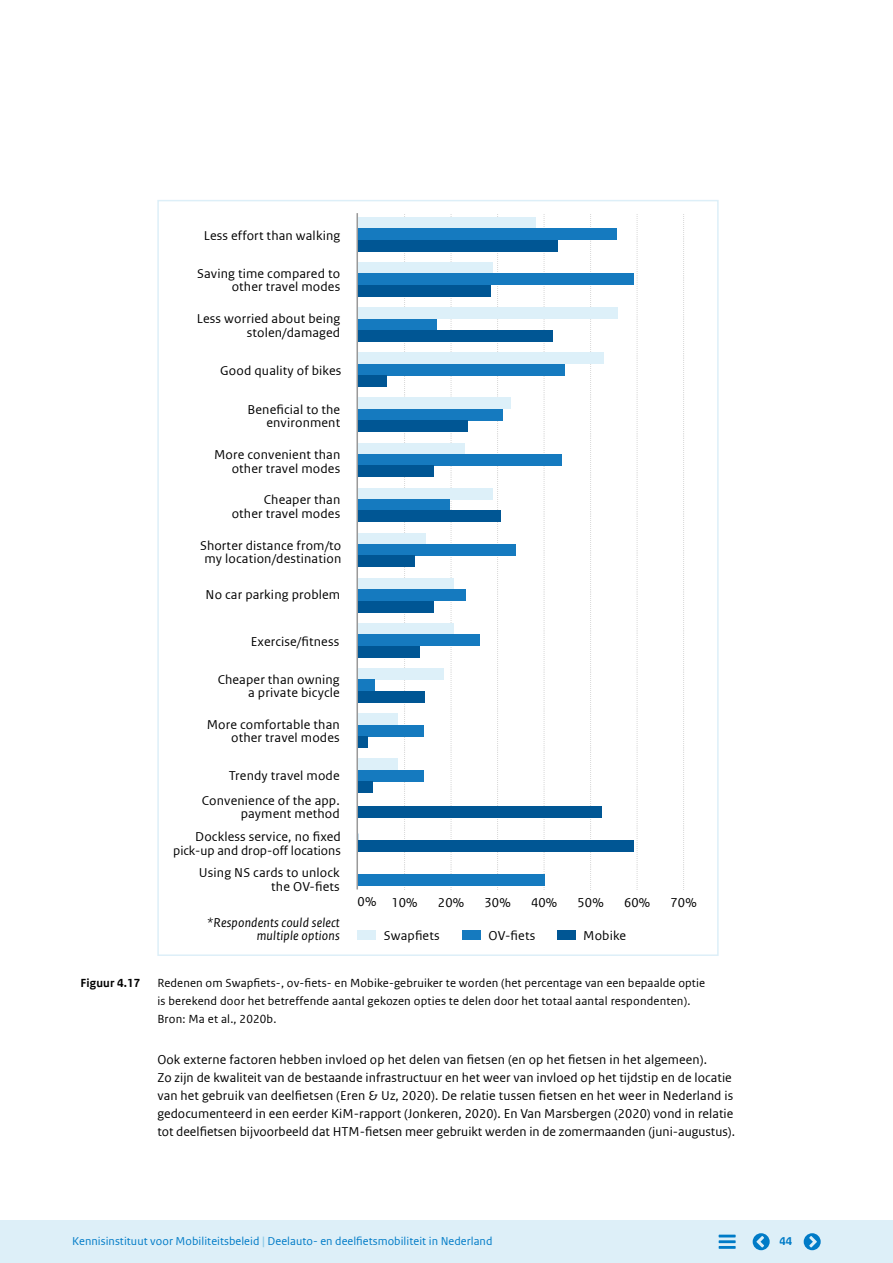
<style>
.page{position:relative;width:893px;height:1263px;background:#fff}
.page>*{position:absolute;margin:0;border:0;box-sizing:border-box;transform-origin:0 0}
._5i_05_Bodytekst_9_1{font:13.5px/18px "Rijksoverheid Sans Web Text Regular 2";letter-spacing:.01em;color:#000;text-align:right}
.t1{font:13.5px/13.5px "Rijksoverheid Sans Web Text";letter-spacing:.01em;color:#000;text-align:right}
.t2{font:italic 13.5px/13.5px "Rijksoverheid Sans Text";letter-spacing:.015em;color:#000;text-align:right}
._5i_07_Figuur_8_25-3{font:12.3px/18px "Rijksoverheid Sans Web Text";letter-spacing:.015em;color:#000}
._5i_07_Figuur_8_25-3-2{font:12.3px "Rijksoverheid Sans Web Text Bold 2";letter-spacing:.01em;color:#000}
.t3{font:12px "Rijksoverheid Sans Web Text Regular 2";letter-spacing:.005em;color:#007bc7}
.t4{font:12px "Rijksoverheid Sans Web Text Bold 2";color:#007bc7}
.s1{font-family:"Rijksoverheid Sans Web Text"}
.s2{font-family:"Rijksoverheid Sans Web Text Regular 2"}
.s3{font-family:"Rijksoverheid Sans Web Text Bold 2";font-size:12.75px;color:#8fcae7}
</style>
<div class="page">
<hr style="left:356px;top:213px;width:2px;height:676px;background:#9a9999">
<svg style="left:404px;top:214px;width:1px;height:674px"></svg>
<svg style="left:451px;top:214px;width:1px;height:674px"></svg>
<svg style="left:497px;top:214px;width:1px;height:674px"></svg>
<svg style="left:544px;top:214px;width:1px;height:674px"></svg>
<svg style="left:590px;top:214px;width:1px;height:674px"></svg>
<svg style="left:637px;top:214px;width:1px;height:674px"></svg>
<svg style="left:683px;top:214px;width:1px;height:674px"></svg>
<div style="left:358px;top:217px;width:178px;height:12px;background:#ddf0f9"></div>
<div style="left:358px;top:229px;width:259px;height:11px;background:#157abf"></div>
<div style="left:358px;top:240px;width:199px;height:11px;background:#005694"></div>
<div style="left:358px;top:262px;width:135px;height:12px;background:#ddf0f9"></div>
<div style="left:358px;top:274px;width:275px;height:11px;background:#157abf"></div>
<div style="left:358px;top:285px;width:133px;height:11px;background:#005694"></div>
<div style="left:358px;top:308px;width:259px;height:11px;background:#ddf0f9"></div>
<div style="left:358px;top:319px;width:79px;height:11px;background:#157abf"></div>
<div style="left:358px;top:330px;width:195px;height:11px;background:#005694"></div>
<div style="left:358px;top:353px;width:245px;height:11px;background:#ddf0f9"></div>
<div style="left:358px;top:364px;width:206px;height:11px;background:#157abf"></div>
<div style="left:358px;top:375px;width:28px;height:12px;background:#005694"></div>
<div style="left:358px;top:398px;width:153px;height:11px;background:#ddf0f9"></div>
<div style="left:358px;top:409px;width:144px;height:11px;background:#157abf"></div>
<div style="left:358px;top:420px;width:109px;height:12px;background:#005694"></div>
<div style="left:358px;top:443px;width:107px;height:11px;background:#ddf0f9"></div>
<div style="left:358px;top:454px;width:203px;height:11px;background:#157abf"></div>
<div style="left:358px;top:465px;width:76px;height:12px;background:#005694"></div>
<div style="left:358px;top:488px;width:135px;height:11px;background:#ddf0f9"></div>
<div style="left:358px;top:499px;width:92px;height:12px;background:#157abf"></div>
<div style="left:358px;top:511px;width:142px;height:11px;background:#005694"></div>
<div style="left:358px;top:533px;width:67px;height:11px;background:#ddf0f9"></div>
<div style="left:358px;top:544px;width:157px;height:12px;background:#157abf"></div>
<div style="left:358px;top:556px;width:57px;height:11px;background:#005694"></div>
<div style="left:358px;top:578px;width:96px;height:12px;background:#ddf0f9"></div>
<div style="left:358px;top:590px;width:107px;height:11px;background:#157abf"></div>
<div style="left:358px;top:601px;width:76px;height:11px;background:#005694"></div>
<div style="left:358px;top:623px;width:96px;height:12px;background:#ddf0f9"></div>
<div style="left:358px;top:635px;width:121px;height:11px;background:#157abf"></div>
<div style="left:358px;top:646px;width:62px;height:11px;background:#005694"></div>
<div style="left:358px;top:668px;width:85px;height:12px;background:#ddf0f9"></div>
<div style="left:358px;top:680px;width:16px;height:11px;background:#157abf"></div>
<div style="left:358px;top:691px;width:66px;height:11px;background:#005694"></div>
<div style="left:358px;top:714px;width:39px;height:11px;background:#ddf0f9"></div>
<div style="left:358px;top:725px;width:66px;height:11px;background:#157abf"></div>
<div style="left:358px;top:736px;width:10px;height:11px;background:#005694"></div>
<div style="left:358px;top:759px;width:39px;height:11px;background:#ddf0f9"></div>
<div style="left:358px;top:770px;width:66px;height:11px;background:#157abf"></div>
<div style="left:358px;top:781px;width:14px;height:12px;background:#005694"></div>
<div style="left:358px;top:806px;width:244px;height:11px;background:#005694"></div>
<div style="left:358px;top:840px;width:275px;height:11px;background:#005694"></div>
<div style="left:358px;top:874px;width:186px;height:11px;background:#157abf"></div>
<div style="left:357px;top:930px;width:19px;height:10px;background:#ddf0f9"></div>
<div style="left:462px;top:930px;width:19px;height:10px;background:#157abf"></div>
<div style="left:557px;top:930px;width:19px;height:10px;background:#005694"></div>
<div style="left:0;top:1220px;width:893px;height:43px;background:#ddeff8"></div>
<hr style="left:719px;top:1246px;width:17px;height:3px;background:#007bc7">
<hr style="left:719px;top:1240px;width:17px;height:3px;background:#007bc7">
<hr style="left:719px;top:1234px;width:17px;height:3px;background:#007bc7">
<svg style="left:753px;top:1233px;width:17px;height:17px"></svg>
<svg style="left:804px;top:1233px;width:17px;height:17px"></svg>
<p class="t1" style="left:204px;top:228px;width:138px">Less effort than walking</p>
<p class="t1" style="left:197px;top:266px;width:145px">Saving time compared to other travel modes</p>
<p class="t1" style="left:197px;top:312px;width:145px">Less worried about being stolen/damaged</p>
<p class="t1" style="left:220px;top:363px;width:123px">Good quality of bikes</p>
<p class="_5i_05_Bodytekst_9_1" style="left:247px;top:403px;width:94px;line-height:13.5px">Beneficial to the <span class="s1">environment</span></p>
<p class="t1" style="left:214px;top:448px;width:128px">More convenient than other travel modes</p>
<p class="t1" style="left:232px;top:493px;width:110px">Cheaper than other travel modes</p>
<p class="t1" style="left:200px;top:539px;width:143px;text-align:center">Shorter distance from/to my location/destination</p>
<p class="t1" style="left:206px;top:588px;width:136px">No car parking problem</p>
<p class="_5i_05_Bodytekst_9_1" style="left:251px;top:632px;width:90px">Exercise/fitness</p>
<p class="t1" style="left:218px;top:673px;width:123px">Cheaper than owning a private bicycle</p>
<p class="t1" style="left:207px;top:718px;width:135px">More comfortable than other travel modes</p>
<p class="t1" style="left:202px;top:763px;width:139px;line-height:24.6px">Trendy travel mode<br>Convenience of the app.</p>
<p class="_5i_05_Bodytekst_9_1" style="left:195px;top:802px;width:147px;line-height:23.2px"><span class="s1">payment method<br></span>Dockless service, no fixed</p>
<p class="t1" style="left:173px;top:839px;width:169px;line-height:22.2px">pick-up and drop-off locations<br>Using NS cards to unlock</p>
<p class="_5i_05_Bodytekst_9_1" style="left:271px;top:877px;width:70px">the OV-fiets</p>
<p class="t2" style="left:207px;top:916px;width:134px">*Respondents could select multiple options</p>
<p class="t1" style="left:358px;top:896px;width:62px">0% 10%</p>
<p class="t1" style="left:438px;top:896px;width:28px">20%</p>
<p class="t1" style="left:484px;top:896px;width:28px">30%</p>
<p class="t1" style="left:531px;top:896px;width:28px">40%</p>
<p class="t1" style="left:577px;top:896px;width:28px">50%</p>
<p class="t1" style="left:624px;top:896px;width:28px">60%</p>
<p class="t1" style="left:670px;top:896px;width:28px">70%</p>
<p class="_5i_05_Bodytekst_9_1" style="left:384px;top:926px;width:57px">Swapfiets</p>
<p class="_5i_05_Bodytekst_9_1" style="left:489px;top:926px;width:48px">OV-fiets</p>
<p class="t1" style="left:583px;top:929px;width:44px">Mobike</p>
<p class="_5i_07_Figuur_8_25-3-2" style="left:80px;top:976px;width:61px">Figuur 4.17</p>
<p class="_5i_07_Figuur_8_25-3" style="left:157px;top:974px;width:549px"><span class="s2">Redenen om Swapfiets-, ov-fiets- en Mobike-gebruiker te worden (het percentage van een bepaalde optie </span>is berekend door het betreffende aantal gekozen opties te delen door het totaal aantal respondenten).<br>Bron: Ma et al., 2020b.</p>
<p class="_5i_05_Bodytekst_9_1" style="left:157px;top:1050px;width:579px;text-align:left">Ook externe factoren hebben invloed op het delen van fietsen (en op het fietsen in het algemeen).<br><span class="s1">Zo zijn de kwaliteit van de bestaande infrastructuur en het weer van invloed op het tijdstip en de locatie </span>van het gebruik van deelfietsen (Eren &amp; Uz, 2020). De relatie tussen fietsen en het weer in Nederland is gedocumenteerd in een eerder KiM-rapport (Jonkeren, 2020). En Van Marsbergen (2020) vond in relatie tot deelfietsen bijvoorbeeld dat HTM-fietsen meer gebruikt werden in de zomermaanden (juni-augustus).</p>
<p class="t3" style="left:72px;top:1234px;width:422px"><span class="s1">Kennisinstituut voor Mobiliteitsbeleid</span> <span class="s3">|</span> Deelauto- en deelfietsmobiliteit in Nederland</p>
<p class="t4" style="left:779px;top:1234px;width:14px">44</p>
</div>
